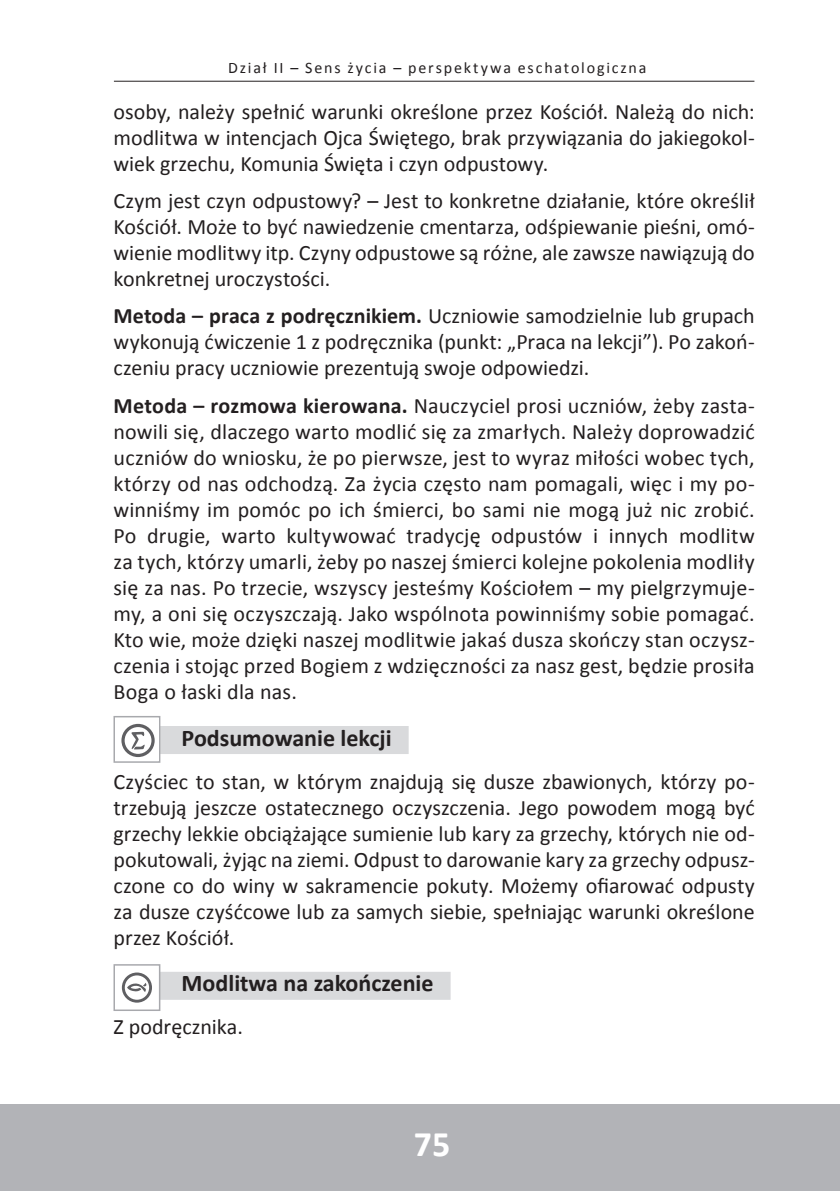
<style>
.page{position:relative;width:840px;height:1191px;background:#fff}
.page>*{position:absolute;margin:0;border:0;box-sizing:border-box;transform-origin:0 0}
.t1{font:700 36px "Calibri";color:#fff}
.t2{font:700 24px "Calibri";color:#231f20}
.t3{font:22px/26px "Calibri";color:#231f20;text-align:justify}
.t4{font:16px "Calibri";letter-spacing:.11em;color:#231f20}
.s1{font-weight:700}
</style>
<div class="page">
<hr style="left:0;top:1104px;width:1px;height:87px;background:#b2b3b7">
<div style="left:1px;top:1104px;width:838px;height:87px;background:#b2b3b7"></div>
<hr style="left:114px;top:81px;width:640px;height:1px;background:#231f20">
<div style="left:159px;top:726px;width:249px;height:28px;background:#d9dadc"></div>
<div style="left:159px;top:971px;width:291px;height:28px;background:#d9dadc"></div>
<div style="left:113px;top:716px;width:47px;height:47px;border:2px solid #a8a9ad"></div>
<div style="left:116px;top:718px;width:42px;height:42px;background:#fff"></div>
<svg style="left:121px;top:724px;width:33px;height:33px"></svg>
<svg style="left:122px;top:972px;width:30px;height:30px"></svg>
<div style="left:113px;top:964px;width:47px;height:47px;border:2px solid #a8a9ad"></div>
<p class="t4" style="left:228px;top:58px;width:419px">Dział II – Sens życia – perspektywa eschatologiczna</p>
<p class="t3" style="left:113px;top:98px;width:642px">osoby, należy spełnić warunki określone przez Kościół. Należą do nich: modlitwa w intencjach Ojca Świętego, brak przywiązania do jakiegokol&shy;wiek grzechu, Komunia Święta i czyn odpustowy.</p>
<p class="t3" style="left:113px;top:188px;width:642px">Czym jest czyn odpustowy? – Jest to konkretne działanie, które określił Kościół. Może to być nawiedzenie cmentarza, odśpiewanie pieśni, omó&shy;wienie modlitwy itp. Czyny odpustowe są różne, ale zawsze nawiązują do konkretnej uroczystości.</p>
<p class="t3" style="left:113px;top:303px;width:642px"><span class="s1">Metoda – praca z podręcznikiem.</span> Uczniowie samodzielnie lub grupach wykonują ćwiczenie 1 z podręcznika (punkt: „Praca na lekcji”). Po zakoń&shy;czeniu pracy uczniowie prezentują swoje odpowiedzi.</p>
<p class="t3" style="left:113px;top:392px;width:642px"><span class="s1">Metoda – rozmowa kierowana.</span> Nauczyciel prosi uczniów, żeby zasta&shy;nowili się, dlaczego warto modlić się za zmarłych. Należy doprowadzić uczniów do wniosku, że po pierwsze, jest to wyraz miłości wobec tych, którzy od nas odchodzą. Za życia często nam pomagali, więc i my po&shy;winniśmy im pomóc po ich śmierci, bo sami nie mogą już nic zrobić.<br>Po drugie, warto kultywować tradycję odpustów i innych modlitw za tych, którzy umarli, żeby po naszej śmierci kolejne pokolenia modliły się za nas. Po trzecie, wszyscy jesteśmy Kościołem – my pielgrzymuje&shy;my, a oni się oczyszczają. Jako wspólnota powinniśmy sobie pomagać.<br>Kto wie, może dzięki naszej modlitwie jakaś dusza skończy stan oczysz&shy;czenia i stojąc przed Bogiem z wdzięczności za nasz gest, będzie prosiła Boga o łaski dla nas.</p>
<p class="t2" style="left:181px;top:722px;width:211px">Podsumowanie lekcji</p>
<p class="t3" style="left:113px;top:768px;width:642px">Czyściec to stan, w którym znajdują się dusze zbawionych, którzy po&shy;trzebują jeszcze ostatecznego oczyszczenia. Jego powodem mogą być grzechy lekkie obciążające sumienie lub kary za grzechy, których nie od&shy;pokutowali, żyjąc na ziemi. Odpust to darowanie kary za grzechy odpusz&shy;czone co do winy w sakramencie pokuty. Możemy ofiarować odpusty za dusze czyśćcowe lub za samych siebie, spełniając warunki określone przez Kościół.</p>
<p class="t2" style="left:181px;top:968px;width:253px">Modlitwa na zakończenie</p>
<p class="t3" style="left:113px;top:1014px;width:131px">Z podręcznika.</p>
<h1 class="t1" style="left:413px;top:1120px;width:38px">75</h1>
</div>
